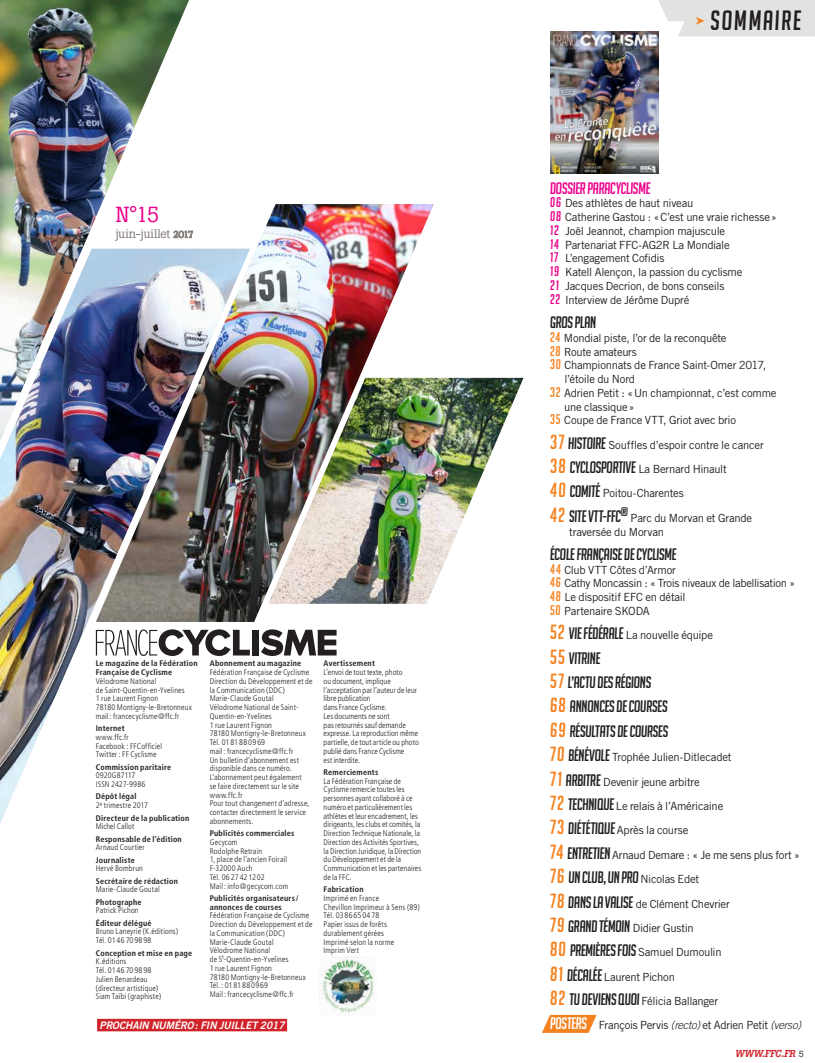
<style>
.page{position:relative;width:815px;height:1063px;background:#fff}
.page>*{position:absolute;margin:0;border:0;box-sizing:border-box;transform-origin:0 0}
.t1{font:italic 27.25px "Big Noodle Titling";letter-spacing:.06em;color:#231f20}
.t2{font:21.62px "Boton";color:#ed028c}
.t3{font:italic 16.25px/24.4px "Big Noodle Titling";letter-spacing:-.02em;color:#231f20}
.t4{font:italic 16.25px "Big Noodle Titling";letter-spacing:-.02em;color:#ed028c}
.t5{font:12.38px "Boton";letter-spacing:.005em;color:#867f7c}
.t6{font:11.25px/24.4px "Trade Gothic";letter-spacing:-.02em;color:#231f20}
.t7{font:italic 10.38px "Trade Gothic Bold Two";color:#fff}
.t8{font:italic 500 10px "Boton";color:#d1232a}
.t9{font:300 condensed 8.12px/8.8px "Frutiger";letter-spacing:.015em;color:#231f20}
.t10{font:700 condensed 8.12px/8.8px "Frutiger";letter-spacing:.025em;color:#231f20}
.s1{font-size:9.38px}
.s2{font-weight:700}
.s3{font-family:"Big Noodle Titling";font-style:italic;font-size:13.75px;color:#ed028c}
.s4{font-family:"Big Noodle Titling";font-style:italic;font-size:13.75px;color:#f58220}
.s5{font-family:"Big Noodle Titling";font-style:italic;font-size:20px;color:#f58220}
.s6{font-family:"Big Noodle Titling";font-style:italic;font-size:16.25px}
.s7{font-size:20px;color:#f58220}
.s8{font-family:"Trade Gothic";font-style:normal;font-size:11.25px}
.s9{font-family:"Big Noodle Titling";font-style:italic;font-size:16.25px;color:#fff}
.s10{font-weight:300;font-style:italic}
.s11{font-weight:400;font-style:normal;font-size:8.75px;color:#231f20}
</style>
<div class="page">
<svg style="left:542px;top:1015px;width:55px;height:18px"></svg>
<img style="left:0;top:0;width:189px;height:249px">
<img style="left:0;top:249px;width:96px;height:574px">
<img style="left:434px;top:378px;width:89px;height:208px">
<img style="left:96px;top:204px;width:338px;height:418px">
<svg style="left:658px;top:0;width:157px;height:36px;background:#e4e4e3"></svg>
<div style="left:97px;top:1019px;width:190px;height:12px;background:#d1232a"></div>
<svg style="left:174px;top:231px;width:19px;height:7px"></svg>
<div style="left:252px;top:630px;width:7px;height:26px;background:#231f20"></div>
<svg style="left:261px;top:629px;width:76px;height:27px"></svg>
<svg style="left:96px;top:629px;width:154px;height:27px"></svg>
<img style="left:319px;top:957px;width:56px;height:57px">
<img style="left:550px;top:32px;width:109px;height:142px">
<h2 class="t2" style="left:116px;top:202px;width:45px">N°15</h2>
<h3 class="t5" style="left:116px;top:226px;width:79px">juin-juillet <span class="s1">2017</span></h3>
<p class="t10" style="left:96px;top:659px;width:103px">Le magazine de la Fédération<br>Française de Cyclisme</p>
<p class="t9" style="left:96px;top:677px;width:98px">Vélodrome National<br>de Saint-Quentin-en-Yvelines<br>1 rue Laurent Fignon<br>78180 Montigny-le-Bretonneux mail: francecyclisme@ffc.fr</p>
<p class="t10" style="left:96px;top:724px;width:30px">Internet</p>
<p class="t9" style="left:96px;top:733px;width:68px">www.ffc.fr<br>Facebook : FFCofficiel<br>Twitter : FF Cyclisme</p>
<p class="t10" style="left:96px;top:762px;width:77px">Commission paritaire</p>
<p class="t9" style="left:96px;top:771px;width:51px">0920G87117<br>ISSN 2427-9986</p>
<p class="t9" style="left:96px;top:792px;width:54px"><span class="s2">Dépôt légal<br></span>2<sup>e</sup> trimestre 2017</p>
<p class="t10" style="left:96px;top:813px;width:95px">Directeur de la publication</p>
<p class="t9" style="left:96px;top:822px;width:40px">Michel Callot</p>
<p class="t10" style="left:96px;top:834px;width:88px">Responsable de l’édition</p>
<p class="t9" style="left:96px;top:843px;width:50px">Arnaud Courtier</p>
<p class="t10" style="left:96px;top:855px;width:40px">Journaliste</p>
<p class="t9" style="left:96px;top:864px;width:49px">Hervé Bombrun</p>
<p class="t10" style="left:96px;top:876px;width:84px">Secrétaire de rédaction</p>
<p class="t9" style="left:96px;top:885px;width:65px">Marie-Claude Goutal</p>
<p class="t10" style="left:96px;top:898px;width:47px">Photographe</p>
<p class="t9" style="left:96px;top:906px;width:44px">Patrick Pichon</p>
<p class="t10" style="left:96px;top:919px;width:57px">Éditeur délégué</p>
<p class="t9" style="left:96px;top:927px;width:84px">Bruno Laneyrie (K.éditions)<br>Tél. 0146709898</p>
<p class="t10" style="left:96px;top:948px;width:98px">Conception et mise en page</p>
<p class="t9" style="left:96px;top:957px;width:67px">K.éditions<br>Tél. 0146709898<br>Julien Benardeau (directeur artistique)<br>Siam Taïbi (graphiste)</p>
<p class="t10" style="left:210px;top:659px;width:93px">Abonnement au magazine</p>
<p class="t9" style="left:210px;top:668px;width:104px">Fédération Française de Cyclisme<br>Direction du Développement et de la Communication (DDC)<br>Marie-Claude Goutal<br>Vélodrome National de Saint-<br>Quentin-en-Yvelines<br>1 rue Laurent Fignon<br>78180 Montigny-le-Bretonneux<br>Tél. 0181880969<br>mail: francecyclisme@ffc.fr<br>Un bulletin d’abonnement est disponible dans ce numéro.<br>L’abonnement peut également<br>se faire directement sur le site www.ffc.fr<br>Pour tout changement d’adresse, contacter directement le service abonnements.</p>
<p class="t10" style="left:210px;top:829px;width:86px">Publicités commerciales</p>
<p class="t9" style="left:210px;top:838px;width:80px">Gecycom<br>Rodolphe Retrain<br>1, place de l’ancien Foirail<br>F-32000 Auch<br>Tél. 06 27 42 12 02<br>Mail: info@gecycom.com</p>
<p class="t10" style="left:210px;top:894px;width:90px">Publicités organisateurs/ annonces de courses</p>
<p class="t9" style="left:210px;top:911px;width:104px">Fédération Française de Cyclisme<br>Direction du Développement et de la Communication (DDC)<br>Marie-Claude Goutal<br>Vélodrome National<br>de S<sup>t</sup>-Quentin-en-Yvelines<br>1 rue Laurent Fignon<br>78180 Montigny-le-Bretonneux<br>Tél.: 0181880969<br>Mail: francecyclisme@ffc.fr</p>
<p class="t7" style="left:100px;top:1019px;width:187px">PROCHAIN NUMÉRO: FIN JUILLET 2017</p>
<p class="t10" style="left:324px;top:659px;width:53px">Avertissement</p>
<p class="t9" style="left:324px;top:668px;width:97px">L’envoi de tout texte, photo<br>ou document, implique l’acceptation par l’auteur de leur libre publication<br>dans France Cyclisme.<br>Les documents ne sont<br>pas retournés sauf demande expresse. La reproduction même partielle, de tout article ou photo publié dans France Cyclisme<br>est interdite.</p>
<p class="t10" style="left:324px;top:768px;width:56px">Remerciements</p>
<p class="t9" style="left:324px;top:777px;width:99px">La Fédération Française de<br>Cyclisme remercie toutes les personnes ayant collaboré à ce numéro et particulièrement les athlètes et leur encadrement, les dirigeants, les clubs et comités, la<br>Direction Technique Nationale, la<br>Direction des Activités Sportives, la Direction Juridique, la Direction du Développement et de la<br>Communication et les partenaires de la FFC.</p>
<p class="t10" style="left:324px;top:885px;width:41px">Fabrication</p>
<p class="t9" style="left:324px;top:894px;width:98px">Imprimé en France<br>Chevillon Imprimeur à Sens (89)<br>Tél. 0386650478<br>Papier issus de forêts durablement gérées<br>Imprimé selon la norme<br>Imprim Vert</p>
<h1 class="t1" style="left:694px;top:6px;width:109px"><sup>z</sup> SOMMAIRE</h1>
<h3 class="t4" style="left:550px;top:179px;width:102px">DOSSIER PARACYCLISME</h3>
<p class="t6" style="left:550px;top:196px;width:228px;line-height:13.8px"><span class="s3">06</span> Des athlètes de haut niveau<br><span class="s3">08</span> Catherine Gastou : «C’est une vraie richesse» <span class="s3">12</span> Joël Jeannot, champion majuscule<br><span class="s3">14</span> Partenariat FFC-AG2R La Mondiale<br><span class="s3">17</span> L’engagement Cofidis<br><span class="s3">19</span> Katell Alençon, la passion du cyclisme<br><span class="s3">21</span> Jacques Decrion, de bons conseils<br><span class="s3">22</span> Interview de Jérôme Dupré</p>
<h3 class="t3" style="left:550px;top:310px;width:48px">GROS PLAN</h3>
<h3 class="t6" style="left:550px;top:325px;width:178px"><span class="s4">24</span> Mondial piste, l’or de la reconquête</h3>
<h3 class="t6" style="left:550px;top:339px;width:88px"><span class="s4">28</span> Route amateurs</h3>
<h3 class="t6" style="left:550px;top:353px;width:218px"><span class="s4">30</span> Championnats de France Saint-Omer 2017,</h3>
<h3 class="t6" style="left:564px;top:367px;width:72px">l’étoile du Nord</h3>
<h3 class="t6" style="left:550px;top:380px;width:228px"><span class="s4">32</span> Adrien Petit : «Un championnat, c’est comme</h3>
<h3 class="t6" style="left:564px;top:394px;width:72px">une classique»</h3>
<h3 class="t6" style="left:550px;top:408px;width:188px"><span class="s4">35</span> Coupe de France VTT, Griot avec brio</h3>
<h3 class="t6" style="left:550px;top:432px;width:215px"><span class="s5">37</span> <span class="s6">HISTOIRE</span> Souffles d’espoir contre le cancer <span class="s5">38</span> <span class="s6">CYCLOSPORTIVE</span> La Bernard Hinault<br><span class="s5">40</span> <span class="s6">COMITÉ</span> Poitou-Charentes<br><span class="s5">42</span> <span class="s6">SITE VTT-FFC</span><sup>®</sup> Parc du Morvan et Grande</h3>
<h3 class="t6" style="left:569px;top:519px;width:96px">traversée du Morvan</h3>
<h3 class="t3" style="left:550px;top:542px;width:128px">ÉCOLE FRANÇAISE DE CYCLISME</h3>
<h3 class="t6" style="left:550px;top:563px;width:246px;line-height:13.8px"><span class="s4">44</span> Club VTT Côtes d’Armor<br><span class="s4">46</span> Cathy Moncassin : « Trois niveaux de labellisation »<br><span class="s4">48</span> Le dispositif EFC en détail<br><span class="s4">50</span> Partenaire SKODA</h3>
<h3 class="t6" style="left:550px;top:623px;width:165px"><span class="s5">52</span> <span class="s6">VIE FÉDÉRALE</span> La nouvelle équipe</h3>
<h3 class="t3" style="left:550px;top:646px;width:120px"><span class="s7">55</span> VITRINE<br><span class="s7">57</span> L’ACTU DES RÉGIONS<br><span class="s7">68</span> ANNONCES DE COURSES<br><span class="s7">69</span> RÉSULTATS DE COURSES</h3>
<h3 class="t6" style="left:550px;top:745px;width:251px"><span class="s5">70</span> <span class="s6">BÉNÉVOLE</span> Trophée Julien-Ditlecadet<br><span class="s5">71</span> <span class="s6">ARBITRE</span> Devenir jeune arbitre<br><span class="s5">72</span> <span class="s6">TECHNIQUE</span> Le relais à l’Américaine<br><span class="s5">73</span> <span class="s6">DIÉTÉTIQUE</span> Après la course<br><span class="s5">74</span> <span class="s6">ENTRETIEN</span> Arnaud Demare : « Je me sens plus fort »</h3>
<h3 class="t3" style="left:550px;top:865px;width:151px"><span class="s7">76</span> UN CLUB, UN PRO <span class="s8">Nicolas Edet</span></h3>
<h3 class="t6" style="left:550px;top:891px;width:253px"><span class="s5">78</span> <span class="s6">DANS LA VALISE</span> de Clément Chevrier<br><span class="s5">79</span> <span class="s6">GRAND TÉMOIN</span> Didier Gustin<br><span class="s5">80</span> <span class="s6">PREMIÈRES FOIS</span> Samuel Dumoulin<br><span class="s5">81</span> <span class="s6">DÉCALÉE</span> Laurent Pichon<br><span class="s5">82</span> <span class="s6">TU DEVIENS QUOI</span> Félicia Ballanger<br><span class="s9">POSTERS</span> François Pervis <span class="s10">(recto)</span> et Adrien Petit <span class="s10">(verso)</span></h3>
<p class="t8" style="left:735px;top:1048px;width:70px">WWW.FFC.FR <span class="s11">5</span></p>
</div>
